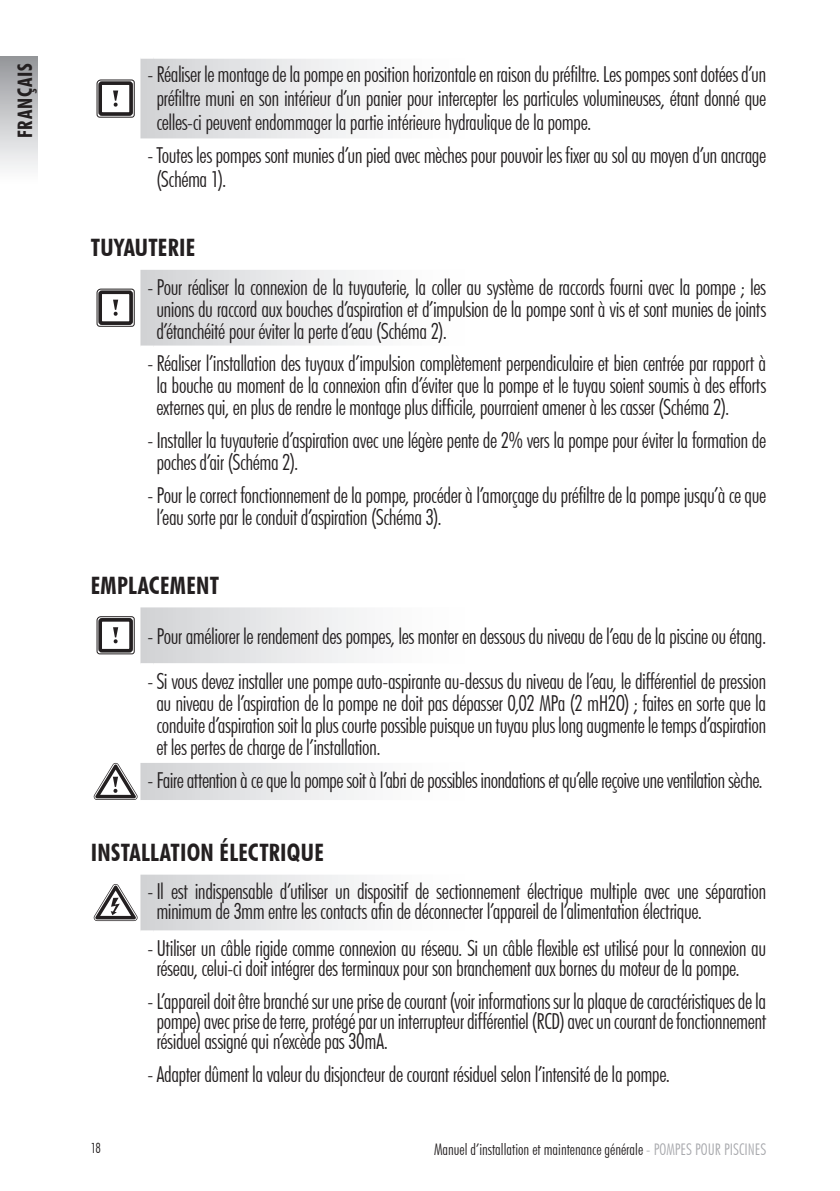
<style>
.page{position:relative;width:840px;height:1191px;background:#fff}
.page>*{position:absolute;margin:0;border:0;box-sizing:border-box;transform-origin:0 0}
.t1{font:700 condensed 24px "Futura BT";letter-spacing:.01em;color:#231f20}
.t2{font:300 condensed 22px/22px "Futura BT";letter-spacing:-.02em;color:#231f20}
.t3{font:700 condensed 20px "Futura BT";letter-spacing:.035em;color:#231f20}
.t4{font:300 condensed 16px "Futura BT";color:#231f20}
.t5{font:300 condensed 14px "Futura BT";color:#231f20}
.s1{color:#a8a9ad}
</style>
<div class="page">
<div style="left:0;top:57px;width:38px;height:128px;background:linear-gradient(to bottom,#97989d,#fff)"></div>
<svg style="left:140px;top:59px;width:219px;height:79px"></svg>
<svg style="left:140px;top:58px;width:13px;height:1px"></svg>
<svg style="left:96px;top:79px;width:39px;height:39px"></svg>
<div style="left:98px;top:81px;width:35px;height:35px;border:4px solid #231f20;border-radius:2px"></div>
<svg style="left:140px;top:270px;width:219px;height:75px"></svg>
<svg style="left:140px;top:345px;width:13px;height:1px"></svg>
<svg style="left:96px;top:288px;width:39px;height:39px"></svg>
<div style="left:98px;top:290px;width:35px;height:35px;border:4px solid #231f20;border-radius:2px"></div>
<svg style="left:140px;top:607px;width:219px;height:193px"></svg>
<svg style="left:140px;top:663px;width:13px;height:2px"></svg>
<hr style="left:153px;top:663px;width:612px;height:2px;background:#fff">
<svg style="left:96px;top:616px;width:39px;height:38px"></svg>
<div style="left:98px;top:618px;width:35px;height:34px;border:4px solid #231f20;border-radius:2px"></div>
<svg style="left:94px;top:763px;width:43px;height:37px"></svg>
<svg style="left:94px;top:874px;width:265px;height:57px"></svg>
<p class="t3" style="left:13px;top:138px;width:77px;rotate:-90deg">FRANÇAIS</p>
<p class="t2" style="left:156px;top:62px;width:611px;line-height:24px;text-align:justify;text-indent:-9px">-Réaliser le montage de la pompe en position horizontale en raison du préfiltre. Les pompes sont dotées d’un préfiltre muni en son intérieur d’un panier pour intercepter les particules volumineuses, étant donné que celles-ci peuvent endommager la partie intérieure hydraulique de la pompe.</p>
<p class="t2" style="left:156px;top:143px;width:611px;line-height:24px;text-indent:-9px">-Toutes les pompes sont munies d’un pied avec mèches pour pouvoir les fixer au sol au moyen d’un ancrage (Schéma 1).</p>
<p class="t1" style="left:91px;top:233px;width:106px">TUYAUTERIE</p>
<p class="t2" style="left:156px;top:275px;width:611px;text-align:justify;text-indent:-9px">-Pour réaliser la connexion de la tuyauterie, la coller au système de raccords fourni avec la pompe ; les unions du raccord aux bouches d’aspiration et d’impulsion de la pompe sont à vis et sont munies de joints d’étanchéité pour éviter la perte d’eau (Schéma 2).</p>
<p class="t2" style="left:156px;top:352px;width:611px;text-align:justify;text-indent:-9px">-Réaliser l’installation des tuyaux d’impulsion complètement perpendiculaire et bien centrée par rapport à la bouche au moment de la connexion afin d’éviter que la pompe et le tuyau soient soumis à des efforts externes qui, en plus de rendre le montage plus difficile, pourraient amener à les casser (Schéma 2).</p>
<p class="t2" style="left:156px;top:429px;width:611px;text-indent:-9px">-Installer la tuyauterie d’aspiration avec une légère pente de 2% vers la pompe pour éviter la formation de poches d’air (Schéma 2).</p>
<p class="t2" style="left:156px;top:484px;width:611px;text-indent:-9px">-Pour le correct fonctionnement de la pompe, procéder à l’amorçage du préfiltre de la pompe jusqu’à ce que l’eau sorte par le conduit d’aspiration (Schéma 3).</p>
<p class="t1" style="left:91px;top:570px;width:130px">EMPLACEMENT</p>
<p class="t2" style="left:147px;top:614px;width:619px;line-height:44.8px">-Pour améliorer le rendement des pompes, les monter en dessous du niveau de l’eau de la piscine ou étang. -Si vous devez installer une pompe auto-aspirante au-dessus du niveau de l’eau, le différentiel de pression</p>
<p class="t2" style="left:156px;top:692px;width:611px;text-align:justify">au niveau de l’aspiration de la pompe ne doit pas dépasser 0,02 MPa (2 mH2O) ; faites en sorte que la conduite d’aspiration soit la plus courte possible puisque un tuyau plus long augmente le temps d’aspiration et les pertes de charge de l’installation.</p>
<p class="t2" style="left:147px;top:768px;width:616px">- Faire attention à ce que la pompe soit à l’abri de possibles inondations et qu’elle reçoive une ventilation sèche.</p>
<p class="t1" style="left:91px;top:838px;width:234px">INSTALLATION ÉLECTRIQUE</p>
<p class="t2" style="left:156px;top:881px;width:611px;line-height:20px;text-indent:-9px">-Il est indispensable d’utiliser un dispositif de sectionnement électrique multiple avec une séparation minimum de 3mm entre les contacts afin de déconnecter l’appareil de l’alimentation électrique.</p>
<p class="t2" style="left:156px;top:938px;width:611px;line-height:20px;text-indent:-9px">- Utiliser un câble rigide comme connexion au réseau. Si un câble flexible est utilisé pour la connexion au réseau, celui-ci doit intégrer des terminaux pour son branchement aux bornes du moteur de la pompe.</p>
<p class="t2" style="left:156px;top:990px;width:611px;line-height:20px;text-align:justify;text-indent:-9px">-L’appareil doit être branché sur une prise de courant (voir informations sur la plaque de caractéristiques de la pompe) avec prise de terre, protégé par un interrupteur différentiel (RCD) avec un courant de fonctionnement résiduel assigné qui n’excède pas 30mA.</p>
<p class="t2" style="left:147px;top:1062px;width:523px">-Adapter dûment la valeur du disjoncteur de courant résiduel selon l’intensité de la pompe.</p>
<p class="t5" style="left:91px;top:1140px;width:12px">18</p>
<p class="t4" style="left:434px;top:1139px;width:333px">Manuel d’installation et maintenance générale <span class="s1">- POMPES POUR PISCINES</span></p>
</div>
